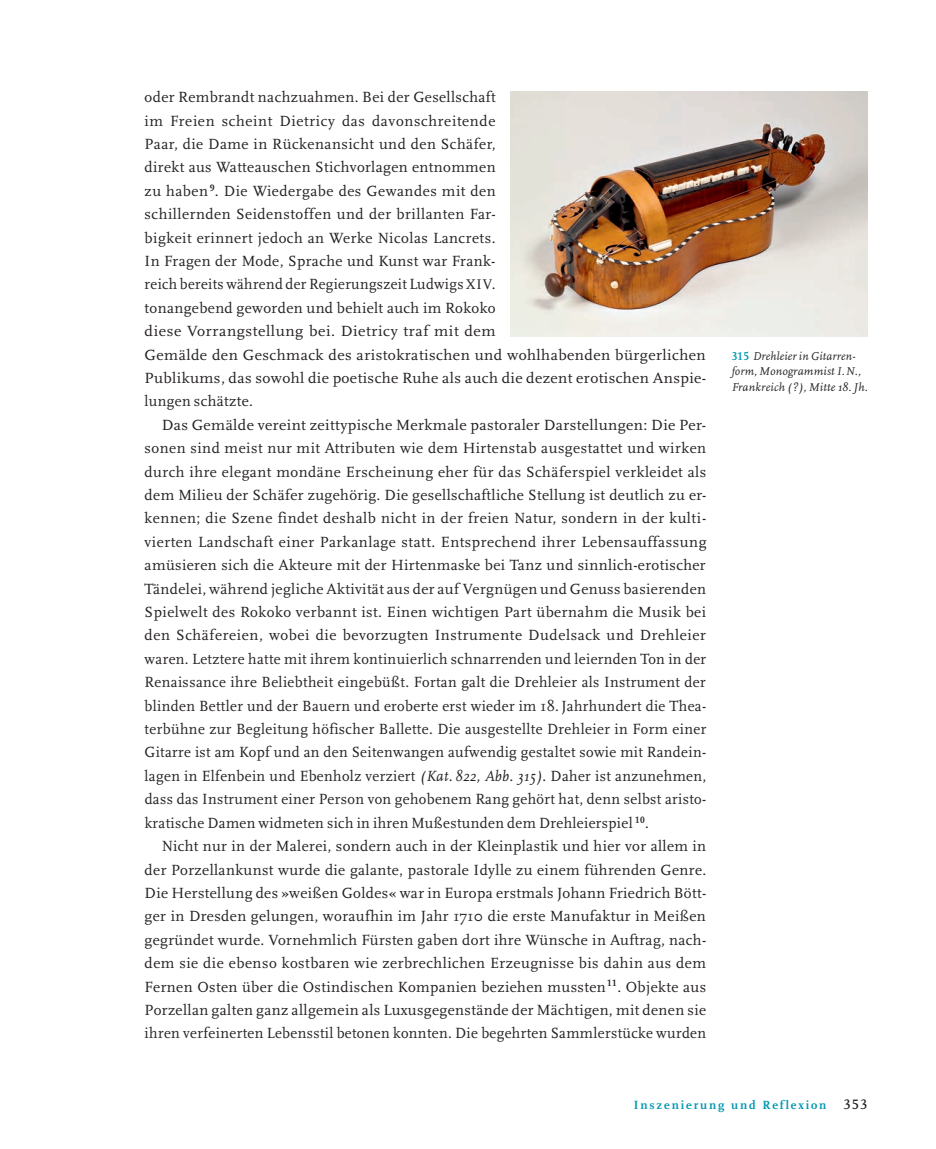
<style>
.page{position:relative;width:936px;height:1149px;background:#fff}
.page>*{position:absolute;margin:0;border:0;box-sizing:border-box;transform-origin:0 0}
.t1{font:15.3px/23.4px "Scala";letter-spacing:.025em;color:#231f20;text-align:justify}
.t2{font:700 12.3px "Scala";letter-spacing:.15em;color:#0096b1}
.t3{font:italic 11.85px/15.5px "Scala";letter-spacing:.02em;color:#231f20}
.s1{font-size:14.7px}
.s2{font-style:italic}
.s3{font-family:"Scala LF";font-weight:700;font-style:normal;color:#0096b1}
.s4{font-family:"Scala Caps Expert";font-weight:400;font-size:16.5px;color:#231f20}
</style>
<div class="page">
<img style="left:510px;top:91px;width:357px;height:245px">
<p class="t1" style="left:145px;top:86px;width:563px;text-align:left">oder Rembrandt nachzuahmen. Bei der Gesellschaft<br>im Freien scheint Dietricy das davonschreitende<br>Paar, die Dame in Rückenansicht und den Schäfer,<br>direkt aus Watteauschen Stichvorlagen entnommen<br>zu haben<sup>9</sup>. Die Wiedergabe des Gewandes mit den<br>schillernden Seidenstoffen und der brillanten Far-<br>bigkeit erinnert jedoch an Werke Nicolas Lancrets.<br>In Fragen der Mode, Sprache und Kunst war Frank-<br>reich bereits während der Regierungszeit Ludwigs <span class="s1">XIV</span>.<br>tonangebend geworden und behielt auch im Rokoko<br>diese Vorrangstellung bei. Dietricy traf mit dem<br>Gemälde den Geschmack des aristokratischen und wohlhabenden bürgerlichen Publikums, das sowohl die poetische Ruhe als auch die dezent erotischen Anspie&shy;lungen schätzte.</p>
<p class="t1" style="left:145px;top:413px;width:563px;text-indent:17px">Das Gemälde vereint zeittypische Merkmale pastoraler Darstellungen: Die Per&shy;sonen sind meist nur mit Attributen wie dem Hirtenstab ausgestattet und wirken durch ihre elegant mondäne Erscheinung eher für das Schäferspiel verkleidet als dem Milieu der Schäfer zugehörig. Die gesellschaftliche Stellung ist deutlich zu er&shy;kennen; die Szene findet deshalb nicht in der freien Natur, sondern in der kulti&shy;vierten Landschaft einer Parkanlage statt. Entsprechend ihrer Lebensauffassung amüsieren sich die Akteure mit der Hirtenmaske bei Tanz und sinnlich-erotischer Tändelei, während jegliche Aktivität aus der auf Vergnügen und Genuss basierenden Spielwelt des Rokoko verbannt ist. Einen wichtigen Part übernahm die Musik bei den Schäfereien, wobei die bevorzugten Instrumente Dudelsack und Drehleier waren. Letztere hatte mit ihrem kontinuierlich schnarrenden und leiernden Ton in der Renaissance ihre Beliebtheit eingebüßt. Fortan galt die Drehleier als Instrument der blinden Bettler und der Bauern und eroberte erst wieder im 18.Jahrhundert die Thea&shy;terbühne zur Begleitung höfischer Ballette. Die ausgestellte Drehleier in Form einer Gitarre ist am Kopf und an den Seitenwangen aufwendig gestaltet sowie mit Randein&shy;lagen in Elfenbein und Ebenholz verziert <span class="s2">(Kat. 822, Abb. 315)</span>. Daher ist anzunehmen, dass das Instrument einer Person von gehobenem Rang gehört hat, denn selbst aristo&shy;kratische Damen widmeten sich in ihren Mußestunden dem Drehleierspiel <sup>10</sup>.</p>
<p class="t1" style="left:145px;top:834px;width:563px;text-indent:17px">Nicht nur in der Malerei, sondern auch in der Kleinplastik und hier vor allem in der Porzellankunst wurde die galante, pastorale Idylle zu einem führenden Genre.<br>Die Herstellung des »weißen Goldes« war in Europa erstmals Johann Friedrich Bött&shy;ger in Dresden gelungen, woraufhin im Jahr 1710 die erste Manufaktur in Meißen gegründet wurde. Vornehmlich Fürsten gaben dort ihre Wünsche in Auftrag, nach&shy;dem sie die ebenso kostbaren wie zerbrechlichen Erzeugnisse bis dahin aus dem Fernen Osten über die Ostindischen Kompanien beziehen mussten<sup>11</sup>. Objekte aus Porzellan galten ganz allgemein als Luxusgegenstände der Mächtigen, mit denen sie ihren verfeinerten Lebensstil betonen konnten. Die begehrten Sammlerstücke wurden</p>
<p class="t3" style="left:731px;top:348px;width:137px"><span class="s3">315</span> Drehleier in Gitarren&shy;form, Monogrammist I.N.,<br>Frankreich (?), Mitte 18.Jh.</p>
<p class="t2" style="left:634px;top:1097px;width:235px">Inszenierung und Reflexion <span class="s4">353</span></p>
</div>
